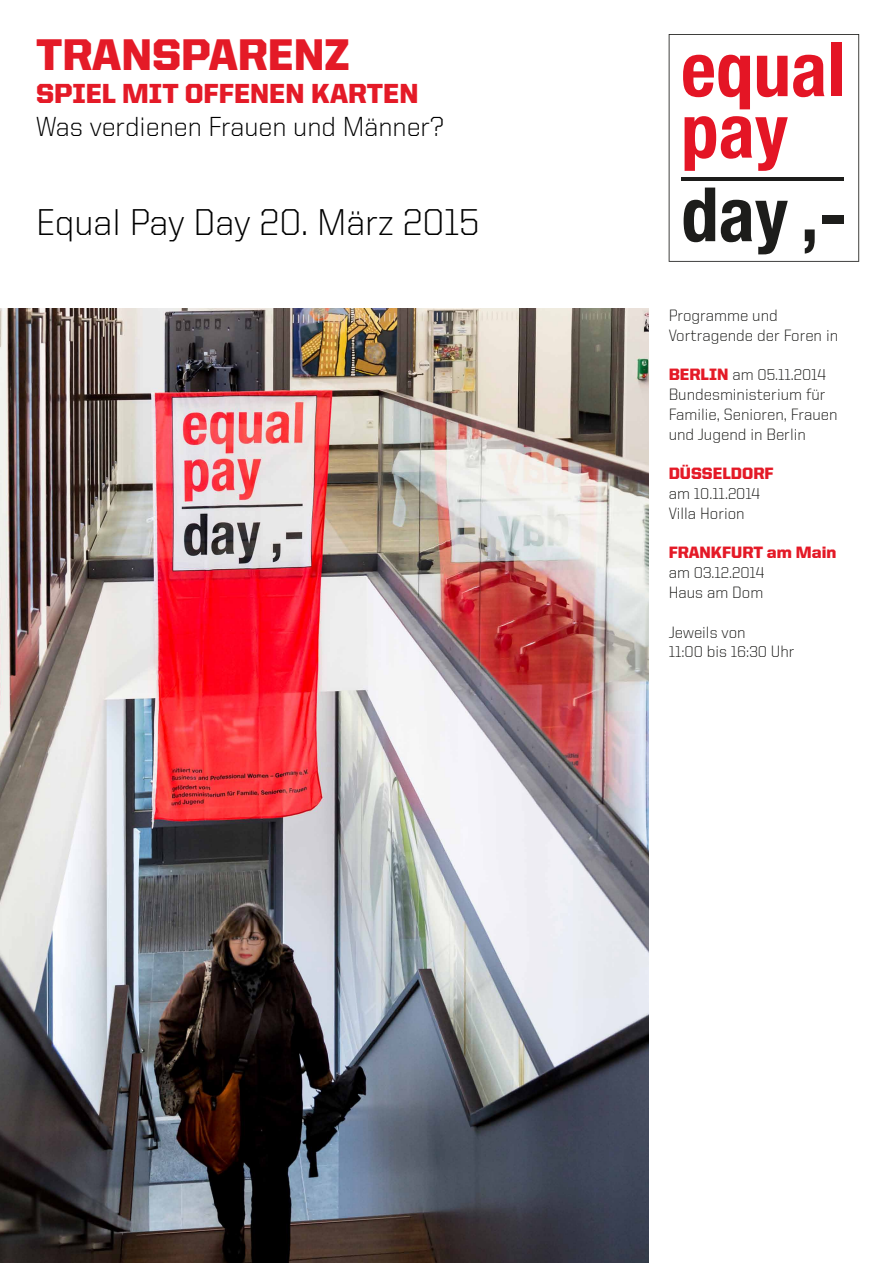
<style>
.page{position:relative;width:893px;height:1263px;background:#fff}
.page>*{position:absolute;margin:0;border:0;box-sizing:border-box;transform-origin:0 0}
.t1{font:900 44.55px "United Sans Reg";color:#e41a27}
.t2{font:300 37.5px "United Sans Reg";color:#000}
.t3{font:300 27.75px "United Sans Reg";color:#000}
.t4{font:900 27.75px "United Sans Reg";color:#e41a27}
.t5{font:300 16.5px/19.8px "United Sans Reg";color:#1d1d1b}
.t6{font:900 16.5px "United Sans Reg";color:#e41a27}
.t7{font:300 15.75px "United Sans Reg";color:#1d1d1b}
.s1{font-weight:900;font-size:16.5px;color:#e41a27}
.s2{font-size:16.5px}
</style>
<div class="page">
<svg style="left:669px;top:34px;width:190px;height:228px"></svg>
<img style="left:0;top:308px;width:648px;height:955px">
<h1 class="t1" style="left:36px;top:30px;width:315px">TRANSPARENZ</h1>
<h3 class="t4" style="left:36px;top:78px;width:384px">SPIEL MIT OFFENEN KARTEN</h3>
<h3 class="t3" style="left:36px;top:112px;width:409px">Was verdienen Frauen und Männer?</h3>
<h2 class="t2" style="left:36px;top:203px;width:445px">Equal Pay Day 20. März 2015</h2>
<p class="t5" style="left:669px;top:305px;width:171px">Programme und<br>Vortragende der Foren in</p>
<p class="t7" style="left:669px;top:367px;width:159px"><span class="s1">BERLIN</span> <span class="s2">am</span> 05.11.2014</p>
<p class="t5" style="left:669px;top:384px;width:170px">Bundesministerium für<br>Familie, Senioren, Frauen und Jugend in Berlin</p>
<p class="t6" style="left:669px;top:464px;width:106px">DÜSSELDORF</p>
<p class="t7" style="left:669px;top:485px;width:93px"><span class="s2">am</span> 10.11.2014</p>
<p class="t5" style="left:669px;top:503px;width:78px">Villa Horion</p>
<p class="t6" style="left:669px;top:544px;width:169px">FRANKFURT am Main</p>
<p class="t7" style="left:669px;top:565px;width:97px"><span class="s2">am</span> 03.12.2014</p>
<p class="t5" style="left:669px;top:582px;width:96px">Haus am Dom</p>
<p class="t5" style="left:669px;top:622px;width:78px">Jeweils von</p>
<p class="t7" style="left:669px;top:644px;width:127px">11:00 <span class="s2">bis</span> 16:30 <span class="s2">Uhr</span></p>
</div>
